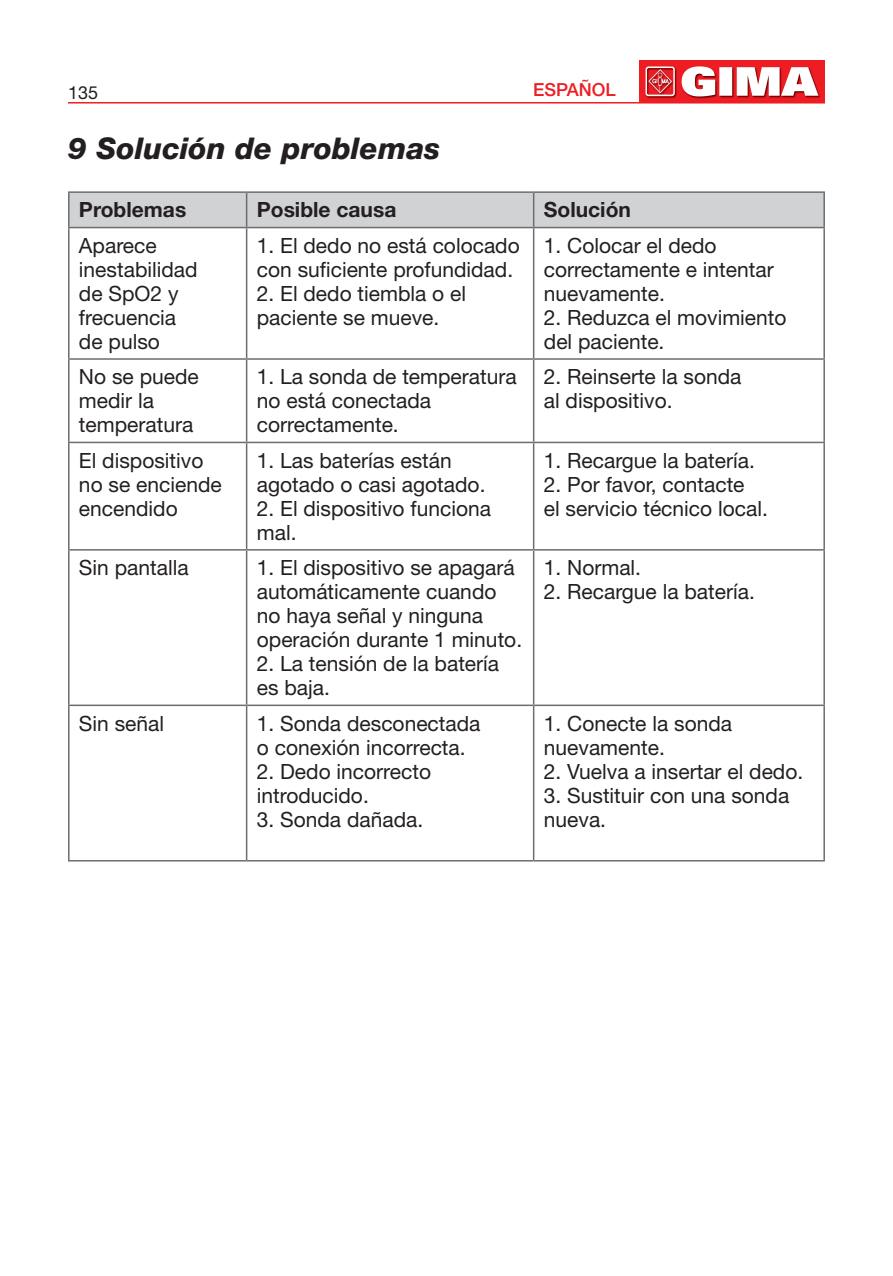
<style>
.page{position:relative;width:893px;height:1276px;background:#fff}
.page>*{position:absolute;margin:0;border:0;box-sizing:border-box;transform-origin:0 0}
.capitolo{font:italic 800 30px "Helvetica Neue LT Std";color:#231f20}
.t1{font:21px/24px "Helvetica Neue LT Std";color:#231f20}
.t2{font:700 21px "Helvetica Neue LT Std";color:#231f20}
.t3{font:500 18px "Helvetica Neue LT Std";color:#ee1d23}
.t4{font:18px "Helvetica Neue LT Std";color:#231f20}
</style>
<div class="page">
<hr style="left:68px;top:102px;width:757px;height:2px;background:#ee1d23">
<img style="left:639px;top:61px;width:185px;height:41px">
<div style="left:70px;top:193px;width:753px;height:34px;background:#d1d2d4"></div>
<hr style="left:68px;top:191px;width:179px;height:2px;background:#6c6d70">
<hr style="left:68px;top:193px;width:2px;height:34px;background:#6c6d70">
<hr style="left:247px;top:191px;width:287px;height:2px;background:#6c6d70">
<hr style="left:246px;top:193px;width:1px;height:34px;background:#6c6d70">
<hr style="left:534px;top:191px;width:291px;height:2px;background:#6c6d70">
<hr style="left:533px;top:193px;width:1px;height:34px;background:#6c6d70">
<hr style="left:823px;top:193px;width:2px;height:34px;background:#6c6d70">
<hr style="left:68px;top:227px;width:179px;height:1px;background:#6c6d70">
<hr style="left:68px;top:228px;width:2px;height:130px;background:#6c6d70">
<hr style="left:247px;top:227px;width:287px;height:1px;background:#6c6d70">
<hr style="left:246px;top:228px;width:1px;height:130px;background:#6c6d70">
<hr style="left:534px;top:227px;width:291px;height:1px;background:#6c6d70">
<hr style="left:533px;top:228px;width:1px;height:130px;background:#6c6d70">
<hr style="left:823px;top:228px;width:2px;height:130px;background:#6c6d70">
<hr style="left:68px;top:358px;width:179px;height:2px;background:#6c6d70">
<hr style="left:68px;top:360px;width:2px;height:82px;background:#6c6d70">
<hr style="left:247px;top:358px;width:287px;height:2px;background:#6c6d70">
<hr style="left:246px;top:360px;width:1px;height:82px;background:#6c6d70">
<hr style="left:534px;top:358px;width:291px;height:2px;background:#6c6d70">
<hr style="left:533px;top:360px;width:1px;height:82px;background:#6c6d70">
<hr style="left:823px;top:360px;width:2px;height:82px;background:#6c6d70">
<hr style="left:68px;top:442px;width:179px;height:1px;background:#6c6d70">
<hr style="left:68px;top:443px;width:2px;height:106px;background:#6c6d70">
<hr style="left:247px;top:442px;width:287px;height:1px;background:#6c6d70">
<hr style="left:246px;top:443px;width:1px;height:106px;background:#6c6d70">
<hr style="left:534px;top:442px;width:291px;height:1px;background:#6c6d70">
<hr style="left:533px;top:443px;width:1px;height:106px;background:#6c6d70">
<hr style="left:823px;top:443px;width:2px;height:106px;background:#6c6d70">
<hr style="left:68px;top:549px;width:179px;height:1px;background:#6c6d70">
<hr style="left:68px;top:550px;width:2px;height:154px;background:#6c6d70">
<hr style="left:247px;top:549px;width:287px;height:1px;background:#6c6d70">
<hr style="left:246px;top:550px;width:1px;height:154px;background:#6c6d70">
<hr style="left:534px;top:549px;width:291px;height:1px;background:#6c6d70">
<hr style="left:533px;top:550px;width:1px;height:154px;background:#6c6d70">
<hr style="left:823px;top:550px;width:2px;height:154px;background:#6c6d70">
<hr style="left:68px;top:704px;width:179px;height:2px;background:#6c6d70">
<hr style="left:68px;top:706px;width:2px;height:154px;background:#6c6d70">
<hr style="left:247px;top:704px;width:287px;height:2px;background:#6c6d70">
<hr style="left:246px;top:706px;width:1px;height:154px;background:#6c6d70">
<hr style="left:534px;top:704px;width:291px;height:2px;background:#6c6d70">
<hr style="left:533px;top:706px;width:1px;height:154px;background:#6c6d70">
<hr style="left:823px;top:706px;width:2px;height:154px;background:#6c6d70">
<hr style="left:68px;top:860px;width:179px;height:1px;background:#6c6d70">
<hr style="left:247px;top:860px;width:287px;height:1px;background:#6c6d70">
<hr style="left:534px;top:860px;width:291px;height:1px;background:#6c6d70">
<p class="t4" style="left:68px;top:82px;width:32px">135</p>
<p class="t3" style="left:533px;top:79px;width:84px">ESPAÑOL</p>
<p class="capitolo" style="left:68px;top:130px;width:374px">9 Solución de problemas</p>
<p class="t2" style="left:79px;top:197px;width:109px">Problemas</p>
<p class="t2" style="left:257px;top:197px;width:141px">Posible causa</p>
<p class="t2" style="left:544px;top:197px;width:89px">Solución</p>
<p class="t1" style="left:79px;top:233px;width:79px">Aparece</p>
<p class="t1" style="left:79px;top:257px;width:120px">inestabilidad</p>
<p class="t1" style="left:79px;top:281px;width:101px">de SpO2 y</p>
<p class="t1" style="left:79px;top:305px;width:99px">frecuencia</p>
<p class="t1" style="left:79px;top:329px;width:82px">de pulso</p>
<p class="t1" style="left:257px;top:233px;width:264px">1. El dedo no está colocado con suficiente profundidad.</p>
<p class="t1" style="left:257px;top:281px;width:211px">2. El dedo tiembla o el paciente se mueve.</p>
<p class="t1" style="left:544px;top:233px;width:174px">1. Colocar el dedo</p>
<p class="t1" style="left:544px;top:257px;width:231px">correctamente e intentar nuevamente.</p>
<p class="t1" style="left:544px;top:305px;width:244px">2. Reduzca el movimiento</p>
<p class="t1" style="left:544px;top:329px;width:122px">del paciente.</p>
<p class="t1" style="left:79px;top:364px;width:121px">No se puede</p>
<p class="t1" style="left:79px;top:388px;width:77px">medir la</p>
<p class="t1" style="left:79px;top:412px;width:116px">temperatura</p>
<p class="t1" style="left:257px;top:364px;width:261px">1. La sonda de temperatura no está conectada</p>
<p class="t1" style="left:257px;top:412px;width:143px">correctamente.</p>
<p class="t1" style="left:79px;top:448px;width:144px">El dispositivo no se enciende encendido</p>
<p class="t1" style="left:257px;top:448px;width:196px">1. Las baterías están</p>
<p class="t1" style="left:257px;top:472px;width:230px">agotado o casi agotado.</p>
<p class="t1" style="left:257px;top:496px;width:236px">2. El dispositivo funciona mal.</p>
<p class="t1" style="left:79px;top:555px;width:111px">Sin pantalla</p>
<p class="t1" style="left:257px;top:555px;width:267px">1. El dispositivo se apagará automáticamente cuando no haya señal y ninguna operación durante 1 minuto.</p>
<p class="t1" style="left:257px;top:651px;width:244px">2. La tensión de la batería</p>
<p class="t1" style="left:257px;top:675px;width:75px">es baja.</p>
<p class="t1" style="left:79px;top:711px;width:87px">Sin señal</p>
<p class="t1" style="left:257px;top:711px;width:225px">1. Sonda desconectada</p>
<p class="t1" style="left:257px;top:735px;width:210px">o conexión incorrecta.</p>
<p class="t1" style="left:257px;top:759px;width:176px">2. Dedo incorrecto</p>
<p class="t1" style="left:257px;top:783px;width:114px">introducido.</p>
<p class="t1" style="left:257px;top:807px;width:168px">3. Sonda dañada.</p>
<p class="t1" style="left:544px;top:364px;width:199px">2. Reinserte la sonda</p>
<p class="t1" style="left:544px;top:388px;width:130px">al dispositivo.</p>
<p class="t1" style="left:544px;top:448px;width:212px">1. Recargue la batería.</p>
<p class="t1" style="left:544px;top:472px;width:202px">2. Por favor, contacte</p>
<p class="t1" style="left:544px;top:496px;width:225px">el servicio técnico local.</p>
<p class="t1" style="left:544px;top:555px;width:99px">1. Normal.</p>
<p class="t1" style="left:544px;top:579px;width:212px">2. Recargue la batería.</p>
<p class="t1" style="left:544px;top:711px;width:190px">1. Conecte la sonda</p>
<p class="t1" style="left:544px;top:735px;width:123px">nuevamente.</p>
<p class="t1" style="left:544px;top:759px;width:261px">2. Vuelva a insertar el dedo.</p>
<p class="t1" style="left:544px;top:783px;width:247px">3. Sustituir con una sonda nueva.</p>
</div>
